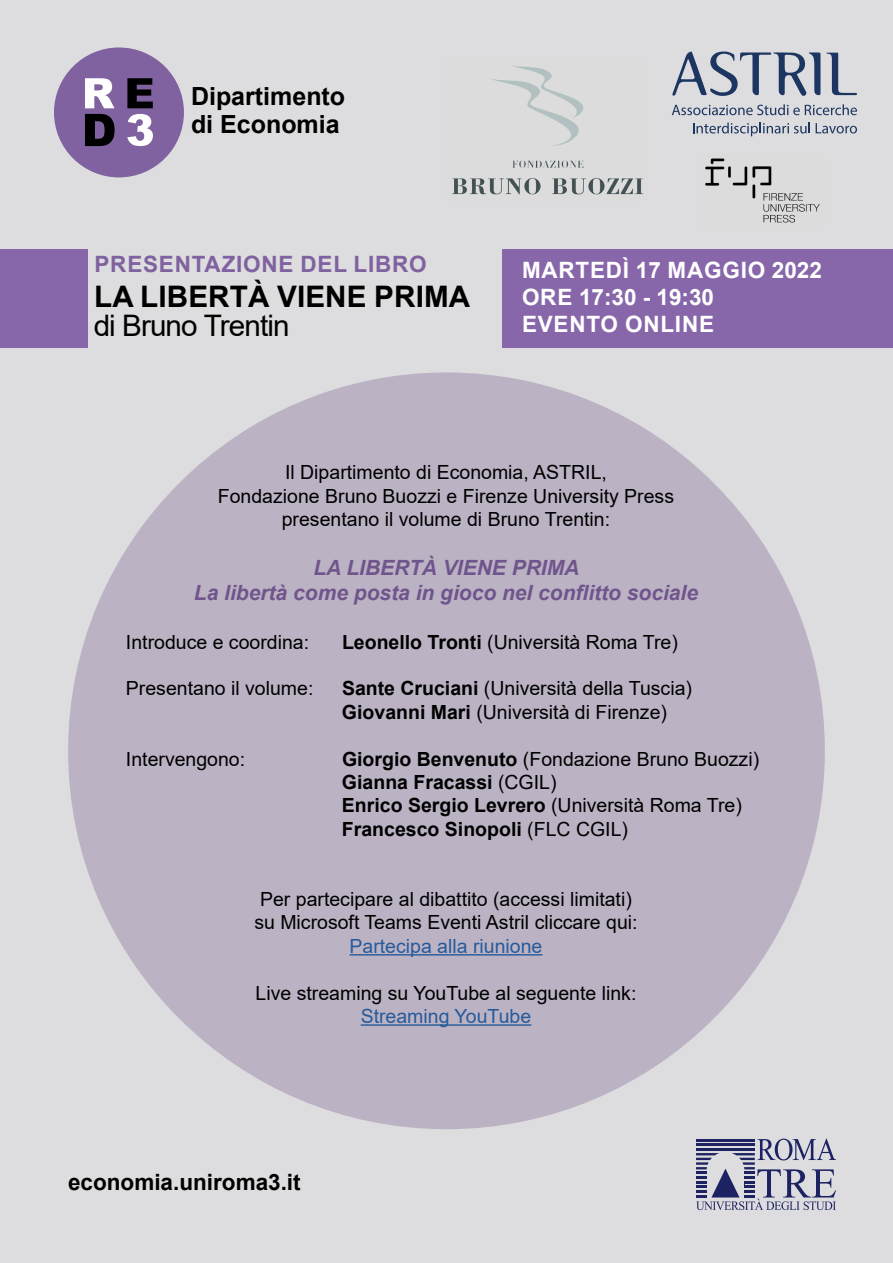
<style>
.page{position:relative;width:893px;height:1263px;background:#dddcde}
.page>*{position:absolute;margin:0;border:0;box-sizing:border-box;transform-origin:0 0}
.t1{font:700 29.7px "Arial";letter-spacing:.005em;color:#000}
.t2{font:29.7px "Arial";letter-spacing:-.03em;color:#000}
.t3{font:700 25.05px/27.6px "Arial";color:#000}
.t4{font:700 22.5px/27px "Arial";letter-spacing:.035em;color:#fff}
.t5{font:700 22.5px "Arial";letter-spacing:.035em;color:#7f629f}
.t6{font:700 22.5px "Arial";color:#000}
.t7{font:italic 700 21px/25.2px "Arial";color:#70558c;text-align:center}
.t8{font:19.5px/23.4px "Arial";color:#000}
.t9{font:700 19.5px/23.4px "Arial";color:#000}
.t10{font:19.5px "Arial";color:#275b9b}
.s1{font-weight:700}
.s2{font-weight:400}
</style>
<div class="page">
<svg style="left:696px;top:1138px;width:140px;height:72px"></svg>
<div style="left:502px;top:249px;width:391px;height:99px;background:#8767aa"></div>
<div style="left:68px;top:372px;width:757px;height:757px;background:#bbb3c4;border-radius:50%"></div>
<hr style="left:350px;top:954px;width:192px;height:1px;background:#275b9b">
<hr style="left:361px;top:1024px;width:170px;height:2px;background:#275b9b">
<div style="left:0;top:249px;width:87px;height:99px;background:#8767aa"></div>
<div style="left:54px;top:47px;width:130px;height:130px;background:#7f629f;border-radius:50%"></div>
<svg style="left:85px;top:78px;width:30px;height:30px"></svg>
<svg style="left:127px;top:78px;width:26px;height:30px"></svg>
<svg style="left:85px;top:114px;width:30px;height:32px"></svg>
<svg style="left:127px;top:114px;width:26px;height:32px"></svg>
<svg style="left:672px;top:104px;width:185px;height:11px"></svg>
<svg style="left:693px;top:123px;width:117px;height:13px"></svg>
<svg style="left:816px;top:123px;width:41px;height:11px"></svg>
<svg style="left:826px;top:53px;width:31px;height:43px"></svg>
<svg style="left:672px;top:52px;width:148px;height:44px"></svg>
<img style="left:452px;top:65px;width:191px;height:130px">
<img style="left:705px;top:158px;width:115px;height:65px">
<p class="t3" style="left:191px;top:83px;width:156px">Dipartimento di Economia</p>
<p class="t5" style="left:95px;top:248px;width:334px">PRESENTAZIONE DEL LIBRO</p>
<h1 class="t1" style="left:94px;top:275px;width:378px">LA LIBERTÀ VIENE PRIMA</h1>
<h1 class="t2" style="left:94px;top:305px;width:197px">di Bruno Trentin</h1>
<p class="t4" style="left:522px;top:257px;width:301px">MARTEDÌ 17 MAGGIO 2022<br>ORE 17:30 - 19:30<br>EVENTO ONLINE</p>
<p class="t8" style="left:218px;top:461px;width:458px;text-align:center">Il Dipartimento di Economia, ASTRIL,<br>Fondazione Bruno Buozzi e Firenze University Press presentano il volume di Bruno Trentin:</p>
<p class="t7" style="left:194px;top:555px;width:506px">LA LIBERTÀ VIENE PRIMA<br>La libertà come posta in gioco nel conflitto sociale</p>
<p class="t8" style="left:126px;top:630px;width:185px">Introduce e coordina:</p>
<p class="t8" style="left:342px;top:630px;width:337px"><span class="s1">Leonello Tronti</span> (Università Roma Tre)</p>
<p class="t8" style="left:126px;top:677px;width:189px">Presentano il volume:</p>
<p class="t8" style="left:342px;top:677px;width:352px"><span class="s1">Sante Cruciani</span> (Università della Tuscia)<br><span class="s1">Giovanni Mari</span> (Università di Firenze)</p>
<p class="t8" style="left:126px;top:747px;width:121px">Intervengono:</p>
<p class="t9" style="left:342px;top:747px;width:419px">Giorgio Benvenuto <span class="s2">(Fondazione Bruno Buozzi)<br></span>Gianna Fracassi <span class="s2">(CGIL)<br></span>Enrico Sergio Levrero <span class="s2">(Università Roma Tre)<br></span>Francesco Sinopoli <span class="s2">(FLC CGIL)</span></p>
<p class="t8" style="left:254px;top:887px;width:385px">Per partecipare al dibattito (accessi limitati) su Microsoft Teams Eventi Astril cliccare qui:</p>
<p class="t10" style="left:349px;top:932px;width:194px">Partecipa alla riunione</p>
<p class="t8" style="left:256px;top:981px;width:382px">Live streaming su YouTube al seguente link:</p>
<p class="t10" style="left:361px;top:1003px;width:172px">Streaming YouTube</p>
<p class="t6" style="left:68px;top:1166px;width:234px">economia.uniroma3.it</p>
</div>
